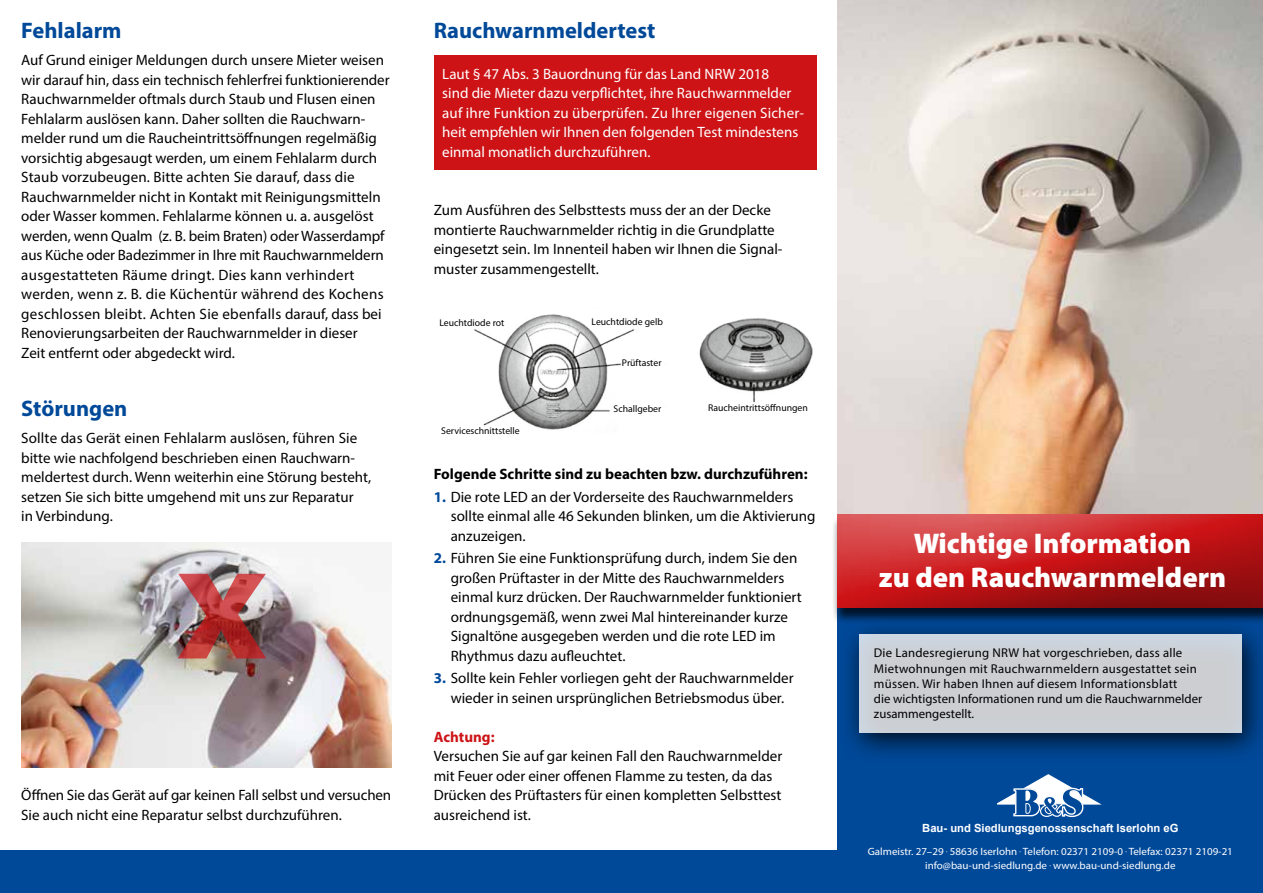
<style>
.page{position:relative;width:1263px;height:893px;background:#fff}
.page>*{position:absolute;margin:0;border:0;box-sizing:border-box;transform-origin:0 0}
.t1{font:900 28.5px/34.2px "Myriad Pro";color:#fff;text-align:center}
.t2{font:700 22.5px "Myriad Pro";color:#004999}
.t3{font:15px/19.5px "Myriad Pro";color:#000}
.t4{font:15px/19.5px "Myriad Pro";color:#fff}
.t5{font:700 15px "Myriad Pro";color:#000}
.t6{font:700 15px "Myriad Pro";color:#cd1316}
.t7{font:12.75px/15.3px "Myriad Pro";letter-spacing:.02em;color:#000}
.t8{font:700 11.25px "Arial";color:#fff}
.t9{font:10.5px/13.2px "Myriad Pro";color:#fff;text-align:center;scale:1.04 1}
.t10{font:9.75px "Myriad Pro";color:#000}
.s1{font-weight:700;color:#004999}
</style>
<div class="page">
<div style="left:0;top:850px;width:1263px;height:43px;background:#004999"></div>
<img style="left:838px;top:0;width:425px;height:514px">
<div style="left:838px;top:536px;width:425px;height:357px;background:#004999"></div>
<div style="left:831px;top:514px;width:432px;height:111px;background:#000;opacity:.75"></div>
<div style="left:837px;top:514px;width:426px;height:96px;background:#000;opacity:.75"></div>
<svg style="left:997px;top:774px;width:105px;height:43px"></svg>
<svg style="left:840px;top:618px;width:423px;height:137px"></svg>
<div style="left:859px;top:634px;width:383px;height:98px;background:linear-gradient(to right,#ccd0d5,#cccfd4)"></div>
<img style="left:21px;top:542px;width:370px;height:226px">
<img style="left:178px;top:574px;width:88px;height:84px">
<div style="left:434px;top:55px;width:382px;height:115px;background:#cd1316"></div>
<img style="left:699px;top:318px;width:114px;height:85px">
<img style="left:474px;top:314px;width:160px;height:116px">
<h2 class="t2" style="left:21px;top:16px;width:102px">Fehlalarm</h2>
<p class="t3" style="left:21px;top:50px;width:370px">Auf Grund einiger Meldungen durch unsere Mieter weisen wir darauf hin, dass ein technisch fehlerfrei funktionierender Rauchwarnmelder oftmals durch Staub und Flusen einen Fehlalarm auslösen kann. Daher sollten die Rauchwarn&shy;melder rund um die Raucheintrittsöffnungen regelmäßig vorsichtig abgesaugt werden, um einem Fehlalarm durch Staub vorzubeugen. Bitte achten Sie darauf, dass die Rauchwarnmelder nicht in Kontakt mit Reinigungsmitteln oder Wasser kommen. Fehlalarme können u. a. ausgelöst werden, wenn Qualm (z. B. beim Braten) oder Wasserdampf aus Küche oder Badezimmer in Ihre mit Rauchwarnmeldern ausgestatteten Räume dringt. Dies kann verhindert werden, wenn z. B. die Küchentür während des Kochens geschlossen bleibt. Achten Sie ebenfalls darauf, dass bei Renovierungsarbeiten der Rauchwarnmelder in dieser<br>Zeit entfernt oder abgedeckt wird.</p>
<h2 class="t2" style="left:21px;top:394px;width:108px">Störungen</h2>
<p class="t3" style="left:21px;top:428px;width:351px">Sollte das Gerät einen Fehlalarm auslösen, führen Sie bitte wie nachfolgend beschrieben einen Rauchwarn&shy;meldertest durch. Wenn weiterhin eine Störung besteht, setzen Sie sich bitte umgehend mit uns zur Reparatur<br>in Verbindung.</p>
<p class="t3" style="left:21px;top:785px;width:371px">Öffnen Sie das Gerät auf gar keinen Fall selbst und versuchen<br>Sie auch nicht eine Reparatur selbst durchzuführen.</p>
<h2 class="t2" style="left:434px;top:16px;width:223px">Rauchwarnmeldertest</h2>
<p class="t4" style="left:442px;top:64px;width:363px">Laut § 47 Abs. 3 Bauordnung für das Land NRW 2018<br>sind die Mieter dazu verpflichtet, ihre Rauchwarnmelder auf ihre Funktion zu überprüfen. Zu Ihrer eigenen Sicher&shy;heit empfehlen wir Ihnen den folgenden Test mindestens einmal monatlich durchzuführen.</p>
<p class="t3" style="left:434px;top:200px;width:350px">Zum Ausführen des Selbsttests muss der an der Decke montierte Rauchwarnmelder richtig in die Grundplatte eingesetzt sein. Im Innenteil haben wir Ihnen die Signal&shy;muster zusammengestellt.</p>
<p class="t10" style="left:439px;top:317px;width:66px">Leuchtdiode rot</p>
<p class="t10" style="left:591px;top:316px;width:73px">Leuchtdiode gelb</p>
<p class="t10" style="left:622px;top:357px;width:41px">Prüftaster</p>
<p class="t10" style="left:613px;top:403px;width:49px">Schallgeber</p>
<p class="t10" style="left:708px;top:402px;width:101px">Raucheintrittsöffnungen</p>
<p class="t10" style="left:441px;top:425px;width:80px">Serviceschnittstelle</p>
<p class="t5" style="left:434px;top:464px;width:375px">Folgende Schritte sind zu beachten bzw. durchzuführen:</p>
<p class="t3" style="left:451px;top:486px;width:366px;text-indent:-17px"><span class="s1">1.</span> Die rote LED an der Vorderseite des Rauchwarnmelders sollte einmal alle 46 Sekunden blinken, um die Aktivierung anzuzeigen.</p>
<p class="t3" style="left:451px;top:548px;width:352px;text-indent:-17px"><span class="s1">2.</span> Führen Sie eine Funktionsprüfung durch, indem Sie den großen Prüftaster in der Mitte des Rauchwarnmelders einmal kurz drücken. Der Rauchwarnmelder funktioniert ordnungsgemäß, wenn zwei Mal hintereinander kurze Signaltöne ausgegeben werden und die rote LED im Rhythmus dazu aufleuchtet.</p>
<p class="t3" style="left:434px;top:668px;width:361px;text-align:center"><span class="s1">3.</span> Sollte kein Fehler vorliegen geht der Rauchwarnmelder wieder in seinen ursprünglichen Betriebsmodus über.</p>
<p class="t6" style="left:434px;top:727px;width:62px">Achtung:</p>
<p class="t3" style="left:434px;top:746px;width:350px">Versuchen Sie auf gar keinen Fall den Rauchwarnmelder mit Feuer oder einer offenen Flamme zu testen, da das Drücken des Prüftasters für einen kompletten Selbsttest ausreichend ist.</p>
<h1 class="t1" style="left:879px;top:525px;width:349px">Wichtige Information<br>zu den Rauchwarnmeldern</h1>
<p class="t7" style="left:874px;top:645px;width:330px">Die Landesregierung NRW hat vorgeschrieben, dass alle Mietwohnungen mit Rauchwarnmeldern ausgestattet sein müssen. Wir haben Ihnen auf diesem Informationsblatt<br>die wichtigsten Informationen rund um die Rauchwarnmelder zusammengestellt.</p>
<p class="t8" style="left:922px;top:820px;width:258px">Bau- und Siedlungsgenossenschaft Iserlohn eG</p>
<p class="t9" style="left:868px;top:845px;width:353px">Galmeistr. 27–29 . 58636 Iserlohn . Telefon: 02371 2109-0 . Telefax: 02371 2109-21 info@bau-und-siedlung.de . www.bau-und-siedlung.de</p>
</div>
